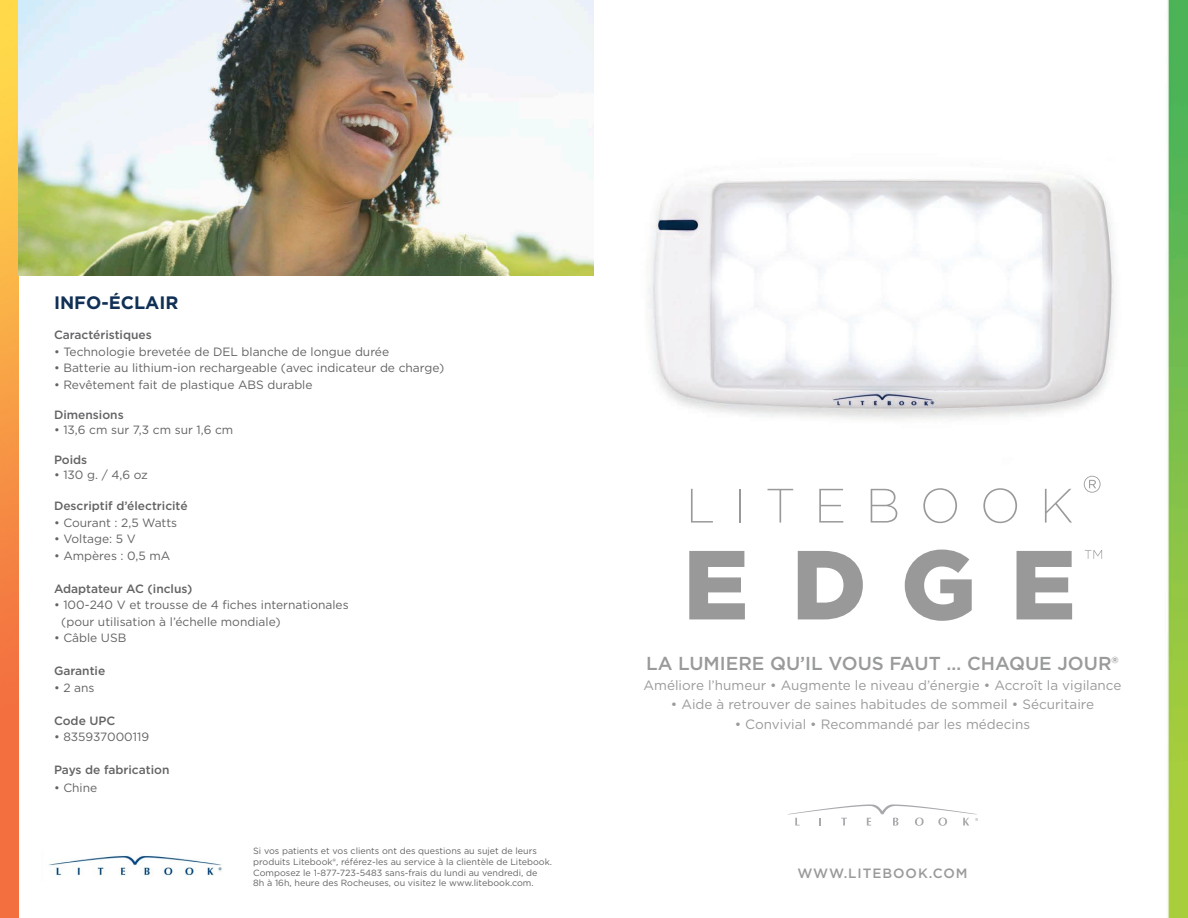
<style>
.page{position:relative;width:1188px;height:918px;background:#fff}
.page>*{position:absolute;margin:0;border:0;box-sizing:border-box;transform-origin:0 0}
.t1{font:500 18.75px "Gotham";color:#999a9b}
.t2{font:700 18px "Gotham";color:#113056}
.t3{font:13.5px "Gotham";color:#999a9b}
.t4{font:500 13.5px "Gotham";letter-spacing:.07em;color:#999a9b}
.t5{font:12px/16.5px "Gotham";color:#636366}
.t6{font:500 12px "Gotham";color:#636366}
.t7{font:9px/10.8px "Gotham";color:#636366}
</style>
<div class="page">
<img style="left:648px;top:0;width:540px;height:918px">
<img style="left:49px;top:855px;width:173px;height:21px">
<img style="left:0;top:0;width:18px;height:918px">
<svg style="left:691px;top:489px;width:22px;height:34px"></svg>
<hr style="left:739px;top:489px;width:2px;height:34px;background:#99999a">
<svg style="left:768px;top:489px;width:25px;height:34px"></svg>
<svg style="left:819px;top:489px;width:24px;height:34px"></svg>
<svg style="left:871px;top:489px;width:26px;height:34px"></svg>
<svg style="left:923px;top:488px;width:34px;height:35px"></svg>
<svg style="left:983px;top:488px;width:34px;height:35px"></svg>
<svg style="left:1045px;top:489px;width:27px;height:34px"></svg>
<svg style="left:689px;top:551px;width:56px;height:68px"></svg>
<svg style="left:798px;top:551px;width:65px;height:68px"></svg>
<svg style="left:905px;top:550px;width:67px;height:71px"></svg>
<svg style="left:1017px;top:551px;width:55px;height:68px"></svg>
<svg style="left:1084px;top:476px;width:17px;height:17px"></svg>
<svg style="left:1085px;top:550px;width:17px;height:9px"></svg>
<svg style="left:787px;top:804px;width:191px;height:22px"></svg>
<img style="left:18px;top:0;width:576px;height:275px">
<p class="t2" style="left:54px;top:290px;width:126px">INFO-ÉCLAIR</p>
<p class="t6" style="left:54px;top:327px;width:99px">Caractéristiques</p>
<p class="t5" style="left:54px;top:343px;width:337px">• Technologie brevetée de DEL blanche de longue durée</p>
<p class="t5" style="left:54px;top:360px;width:392px">• Batterie au lithium-ion rechargeable (avec indicateur de charge)</p>
<p class="t5" style="left:54px;top:376px;width:260px">• Revêtement fait de plastique ABS durable</p>
<p class="t6" style="left:54px;top:407px;width:71px">Dimensions</p>
<p class="t5" style="left:54px;top:421px;width:181px">• 13,6 cm sur 7,3 cm sur 1,6 cm</p>
<p class="t6" style="left:54px;top:452px;width:35px">Poids</p>
<p class="t5" style="left:54px;top:466px;width:95px">• 130 g. / 4,6 oz</p>
<p class="t6" style="left:54px;top:498px;width:135px">Descriptif d’électricité</p>
<p class="t5" style="left:54px;top:514px;width:125px">• Courant : 2,5 Watts</p>
<p class="t5" style="left:54px;top:531px;width:83px">• Voltage: 5 V</p>
<p class="t5" style="left:54px;top:547px;width:118px">• Ampères : 0,5 mA</p>
<p class="t6" style="left:54px;top:581px;width:140px">Adaptateur AC (inclus)</p>
<p class="t5" style="left:61px;top:597px;width:289px;text-indent:-7px">• 100-240 V et trousse de 4 fiches internationales (pour utilisation à l’échelle mondiale)</p>
<p class="t5" style="left:54px;top:630px;width:74px">• Câble USB</p>
<p class="t6" style="left:54px;top:663px;width:53px">Garantie</p>
<p class="t5" style="left:54px;top:679px;width:42px">• 2 ans</p>
<p class="t6" style="left:54px;top:713px;width:63px">Code UPC</p>
<p class="t5" style="left:54px;top:729px;width:97px">• 835937000119</p>
<p class="t6" style="left:54px;top:762px;width:117px">Pays de fabrication</p>
<p class="t5" style="left:54px;top:780px;width:45px">• Chine</p>
<p class="t7" style="left:253px;top:845px;width:300px">Si vos patients et vos clients ont des questions au sujet de leurs produits Litebook®, référez-les au service à la clientèle de Litebook.<br>Composez le 1-877-723-5483 sans-frais du lundi au vendredi, de<br>8h à 16h, heure des Rocheuses, ou visitez le www.litebook.com.</p>
<p class="t1" style="left:646px;top:651px;width:474px">LA LUMIERE QU’IL VOUS FAUT … CHAQUE JOUR®</p>
<p class="t3" style="left:644px;top:676px;width:479px">Améliore l’humeur • Augmente le niveau d’énergie • Accroît la vigilance</p>
<p class="t3" style="left:671px;top:696px;width:425px">• Aide à retrouver de saines habitudes de sommeil • Sécuritaire</p>
<p class="t3" style="left:735px;top:715px;width:297px">• Convivial • Recommandé par les médecins</p>
<p class="t4" style="left:797px;top:864px;width:172px">WWW.LITEBOOK.COM</p>
</div>
